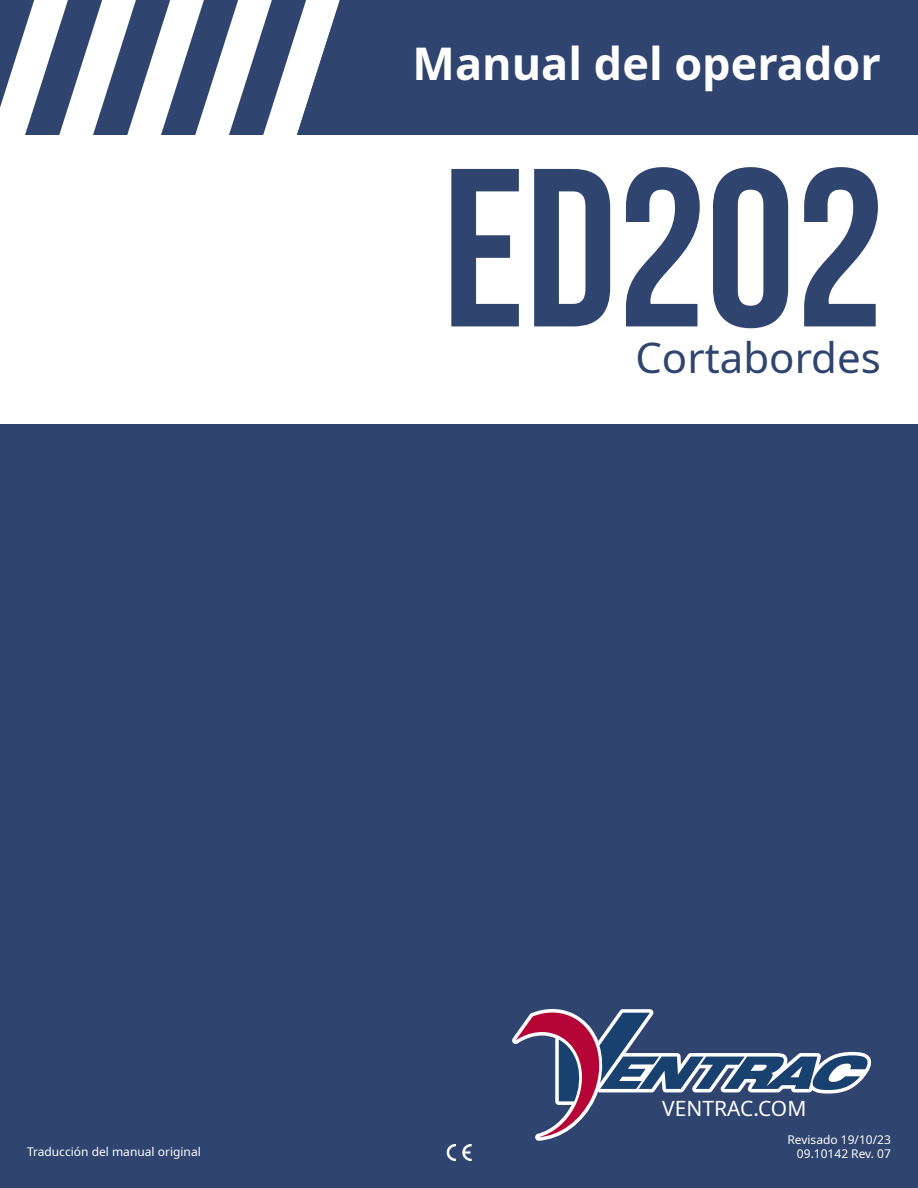
<style>
.page{position:relative;width:918px;height:1188px;background:#fff}
.page>*{position:absolute;margin:0;border:0;box-sizing:border-box;transform-origin:0 0}
.t1{font:700 225px "Bebas Neue";color:#2f446f}
.t2{font:700 45px "Noto Sans";color:#fff}
.t3{font:42px "Noto Sans";color:#2f446f}
.t4{font:21px "Noto Sans";color:#fff}
.t5{font:12px "Noto Sans";color:#fff}
</style>
<div class="page">
<div style="left:0;top:424px;width:918px;height:764px;background:#2f446f"></div>
<svg style="left:0;top:0;width:321px;height:135px"></svg>
<div style="left:321px;top:0;width:597px;height:135px;background:#2f446f"></div>
<svg style="left:512px;top:1009px;width:141px;height:132px"></svg>
<svg style="left:516px;top:1011px;width:356px;height:126px"></svg>
<img style="left:447px;top:1144px;width:24px;height:17px">
<h2 class="t2" style="left:413px;top:32px;width:470px">Manual del operador</h2>
<h1 class="t1" style="left:442px;top:125px;width:443px">ED202</h1>
<h3 class="t3" style="left:635px;top:328px;width:247px">Cortabordes</h3>
<h3 class="t4" style="left:662px;top:1093px;width:146px">VENTRAC.COM</h3>
<p class="t5" style="left:787px;top:1131px;width:105px">Revisado 19/10/23</p>
<p class="t5" style="left:27px;top:1143px;width:175px">Traducción del manual original</p>
<p class="t5" style="left:797px;top:1146px;width:96px">09.10142 Rev. 07</p>
</div>
